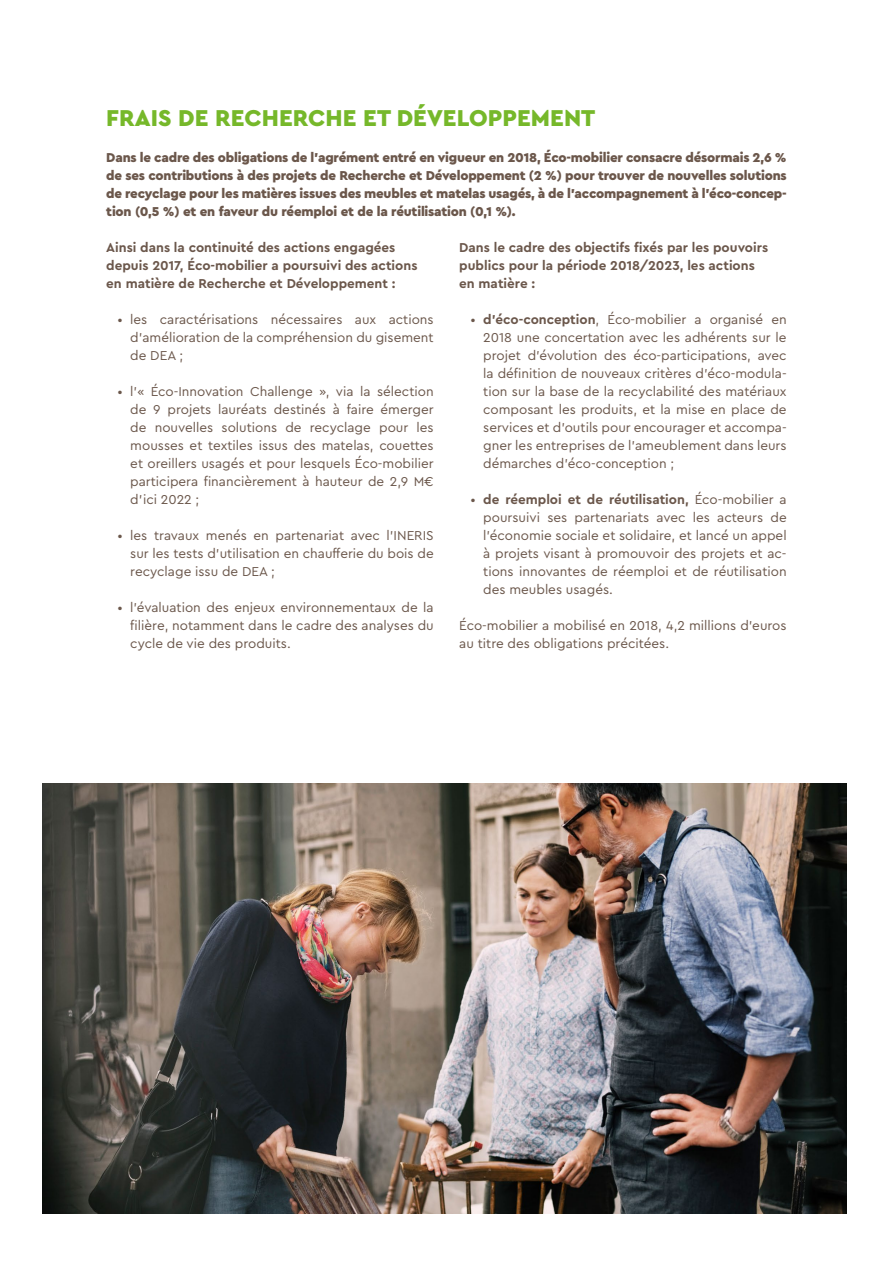
<style>
.page{position:relative;width:893px;height:1263px;background:#fff}
.page>*{position:absolute;margin:0;border:0;box-sizing:border-box;transform-origin:0 0}
.t1{font:900 24px "Cera Pro";color:#76b82a}
.t2{font:13.5px/18px "Cera Pro";color:#6b574b;text-align:justify}
.t3{font:900 13.5px/18px "Cera Pro";letter-spacing:-.015em;color:#6b574b;text-align:justify}
.t4{font:700 13.5px/18px "Cera Pro";color:#6b574b}
.s1{font-style:italic}
.s2{font-weight:700}
</style>
<div class="page">
<img style="left:43px;top:783px;width:803px;height:430px">
<h1 class="t1" style="left:106px;top:102px;width:491px">FRAIS DE RECHERCHE ET DÉVELOPPEMENT</h1>
<p class="t3" style="left:106px;top:148px;width:682px">Dans le cadre des obligations de l’agrément entré en vigueur en 2018, Éco-mobilier consacre désormais 2,6 % de ses contributions à des projets de Recherche et Développement (2 %) pour trouver de nouvelles solutions de recyclage pour les matières issues des meubles et matelas usagés, à de l’accompagnement à l’éco-concep&shy;tion (0,5 %) et en faveur du réemploi et de la réutilisation (0,1 %).</p>
<p class="t4" style="left:106px;top:238px;width:313px">Ainsi dans la continuité des actions engagées depuis 2017, Éco-mobilier a poursuivi des actions en matière de Recherche et Développement :</p>
<p class="t2" style="left:130px;top:310px;width:305px;text-indent:-13px"><span class="s1">•</span> les caractérisations nécessaires aux actions d’amélioration de la compréhension du gisement de DEA ;</p>
<p class="t2" style="left:130px;top:382px;width:305px;text-indent:-13px"><span class="s1">•</span> l’« Éco-Innovation Challenge », via la sélection de 9 projets lauréats destinés à faire émerger de nouvelles solutions de recyclage pour les mousses et textiles issus des matelas, couettes et oreillers usagés et pour lesquels Éco-mobilier participera financièrement à hauteur de 2,9 M€ d’ici 2022 ;</p>
<p class="t2" style="left:130px;top:526px;width:305px;text-indent:-13px"><span class="s1">•</span> les travaux menés en partenariat avec l’INERIS sur les tests d’utilisation en chaufferie du bois de recyclage issu de DEA ;</p>
<p class="t2" style="left:130px;top:598px;width:305px;text-indent:-13px"><span class="s1">•</span> l’évaluation des enjeux environnementaux de la filière, notamment dans le cadre des analyses du cycle de vie des produits.</p>
<p class="t4" style="left:459px;top:238px;width:310px">Dans le cadre des objectifs fixés par les pouvoirs publics pour la période 2018/2023, les actions en matière :</p>
<p class="t2" style="left:483px;top:310px;width:305px;text-indent:-13px"><span class="s1">•</span> <span class="s2">d’éco-conception</span>, Éco-mobilier a organisé en 2018 une concertation avec les adhérents sur le projet d’évolution des éco-participations, avec la définition de nouveaux critères d’éco-modula&shy;tion sur la base de la recyclabilité des matériaux composant les produits, et la mise en place de services et d’outils pour encourager et accompa&shy;gner les entreprises de l’ameublement dans leurs démarches d’éco-conception ;</p>
<p class="t2" style="left:483px;top:490px;width:305px;text-indent:-13px"><span class="s1">•</span> <span class="s2">de réemploi et de réutilisation,</span> Éco-mobilier a poursuivi ses partenariats avec les acteurs de l’économie sociale et solidaire, et lancé un appel à projets visant à promouvoir des projets et ac&shy;tions innovantes de réemploi et de réutilisation des meubles usagés.</p>
<p class="t2" style="left:459px;top:616px;width:329px">Éco-mobilier a mobilisé en 2018, 4,2 millions d’euros au titre des obligations précitées.</p>
</div>
